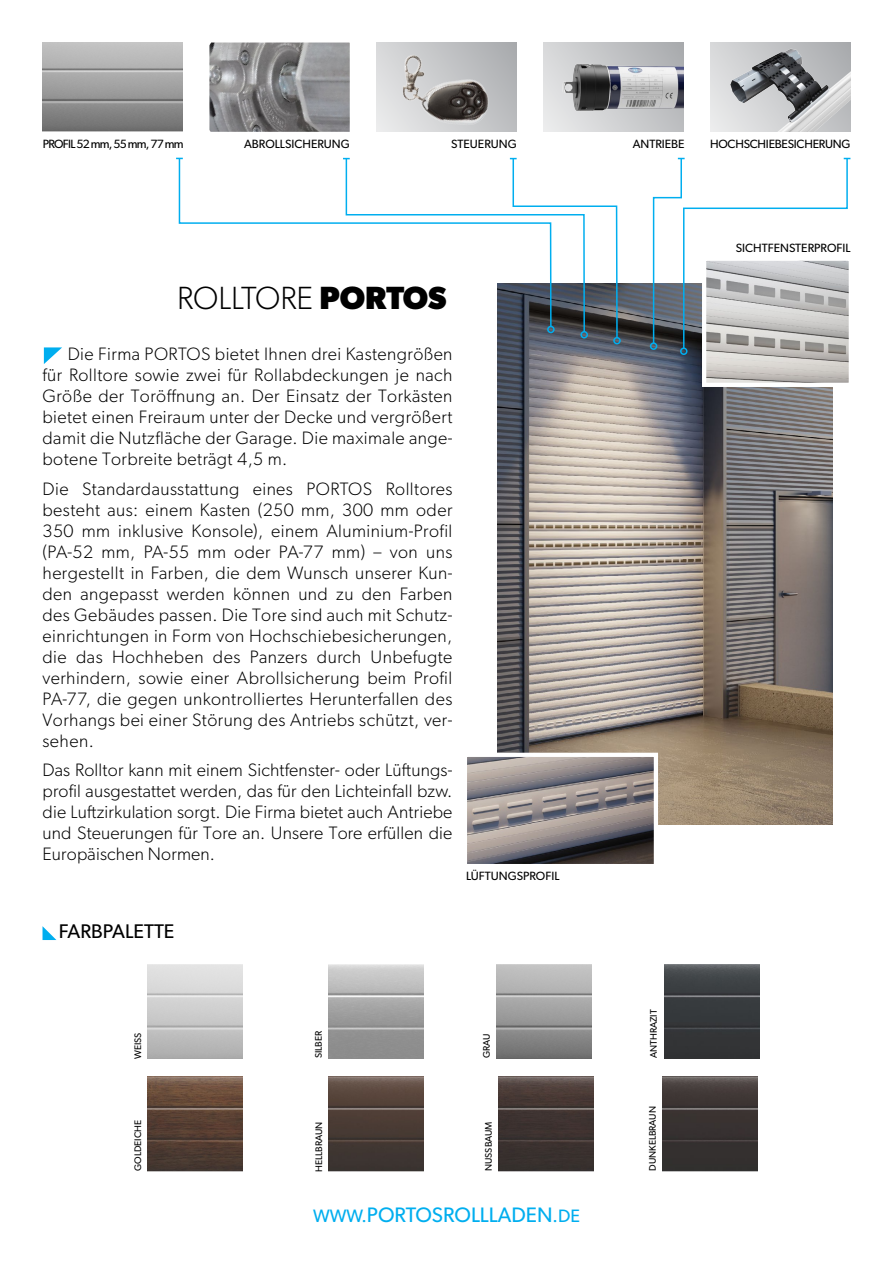
<style>
.page{position:relative;width:893px;height:1263px;background:#fff}
.page>*{position:absolute;margin:0;border:0;box-sizing:border-box;transform-origin:0 0}
.t1{font:300 32.25px "Gibson";color:#000}
.t2{font:21px "Gibson";color:#00aeef}
.t3{font:19.8px "Gibson";color:#000}
.t4{font:300 18px/21px "Gibson";letter-spacing:.025em;color:#000;text-align:justify}
.t5{font:18px "Gibson";color:#00aeef}
.t6{font:12px "Gibson";color:#000}
.t7{font:12px "Gibson";letter-spacing:-.02em;color:#000}
.t8{font:12px "Gibson";letter-spacing:-.06em;color:#000}
.t9{font:9.6px "Gibson";color:#000}
.s1{font-weight:700}
.s2{font-size:18px}
</style>
<div class="page">
<div style="left:543px;top:43px;width:141px;height:89px;background:linear-gradient(to right,#e3e3e4,#b1b3b6)"></div>
<div style="left:376px;top:43px;width:141px;height:89px;background:#b3b5b8"></div>
<img style="left:497px;top:283px;width:335px;height:542px">
<img style="left:468px;top:758px;width:185px;height:105px">
<div style="left:463px;top:753px;width:195px;height:115px;border:4px solid #fff"></div>
<img style="left:707px;top:350px;width:141px;height:32px">
<div style="left:702px;top:257px;width:151px;height:130px;border:4px solid #fff"></div>
<img style="left:209px;top:43px;width:141px;height:89px">
<svg style="left:44px;top:347px;width:18px;height:17px"></svg>
<svg style="left:43px;top:926px;width:13px;height:14px"></svg>
<img style="left:42px;top:43px;width:141px;height:89px">
<img style="left:499px;top:1077px;width:95px;height:94px">
<img style="left:329px;top:1077px;width:95px;height:94px">
<img style="left:664px;top:964px;width:95px;height:95px">
<img style="left:497px;top:964px;width:95px;height:95px">
<img style="left:148px;top:1077px;width:95px;height:94px">
<img style="left:663px;top:1077px;width:95px;height:94px">
<div style="left:680px;top:347px;width:7px;height:8px;border:2px solid #00aeef;border-radius:50%"></div>
<svg style="left:652px;top:157px;width:198px;height:193px"></svg>
<div style="left:650px;top:342px;width:7px;height:8px;border:2px solid #00aeef;border-radius:50%"></div>
<div style="left:613px;top:337px;width:8px;height:7px;border:2px solid #00aeef;border-radius:50%"></div>
<svg style="left:497px;top:205px;width:121px;height:134px"></svg>
<div style="left:580px;top:331px;width:8px;height:7px;border:2px solid #00aeef;border-radius:50%"></div>
<svg style="left:178px;top:157px;width:374px;height:171px"></svg>
<div style="left:547px;top:326px;width:8px;height:7px;border:2px solid #00aeef;border-radius:50%"></div>
<img style="left:377px;top:42px;width:129px;height:90px">
<img style="left:710px;top:43px;width:140px;height:89px">
<img style="left:545px;top:47px;width:139px;height:81px">
<p class="t8" style="left:43px;top:137px;width:142px">PROFIL 52 MM, 55 MM, 77 MM</p>
<p class="t6" style="left:244px;top:137px;width:107px">ABROLLSICHERUNG</p>
<p class="t6" style="left:451px;top:137px;width:67px">STEUERUNG</p>
<p class="t6" style="left:633px;top:137px;width:53px">ANTRIEBE</p>
<p class="t7" style="left:710px;top:137px;width:142px">HOCHSCHIEBESICHERUNG</p>
<p class="t6" style="left:736px;top:241px;width:116px">SICHTFENSTERPROFIL</p>
<h1 class="t1" style="left:177px;top:279px;width:271px">ROLLTORE <span class="s1">PORTOS</span></h1>
<p class="t4" style="left:43px;top:343px;width:411px;text-indent:25px">Die Firma PORTOS bietet Ihnen drei Kastengrößen für Rolltore sowie zwei für Rollabdeckungen je nach Größe der Toröffnung an. Der Einsatz der Torkästen bietet einen Freiraum unter der Decke und vergrößert damit die Nutzfläche der Garage. Die maximale ange&shy;botene Torbreite beträgt 4,5 m.</p>
<p class="t4" style="left:43px;top:478px;width:411px">Die Standardausstattung eines PORTOS Rolltores besteht aus: einem Kasten (250 mm, 300 mm oder 350 mm inklusive Konsole), einem Aluminium-Profil (PA-52 mm, PA-55 mm oder PA-77 mm) – von uns hergestellt in Farben, die dem Wunsch unserer Kun&shy;den angepasst werden können und zu den Farben des Gebäudes passen. Die Tore sind auch mit Schutz&shy;einrichtungen in Form von Hochschiebesicherungen, die das Hochheben des Panzers durch Unbefugte verhindern, sowie einer Abrollsicherung beim Profil PA-77, die gegen unkontrolliertes Herunterfallen des Vorhangs bei einer Störung des Antriebs schützt, ver&shy;sehen.</p>
<p class="t4" style="left:43px;top:759px;width:411px">Das Rolltor kann mit einem Sichtfenster- oder Lüftungs&shy;profil ausgestattet werden, das für den Lichteinfall bzw. die Luftzirkulation sorgt. Die Firma bietet auch Antriebe und Steuerungen für Tore an. Unsere Tore erfüllen die Europäischen Normen.</p>
<p class="t6" style="left:466px;top:869px;width:95px">LÜFTUNGSPROFIL</p>
<p class="t3" style="left:59px;top:919px;width:117px">FARBPALETTE</p>
<p class="t9" style="left:132px;top:1059px;width:28px;rotate:-90deg">WEISS</p>
<p class="t9" style="left:132px;top:1171px;width:52px;rotate:-90deg">GOLDEICHE</p>
<p class="t9" style="left:313px;top:1058px;width:29px;rotate:-90deg">SILBER</p>
<p class="t9" style="left:481px;top:1058px;width:26px;rotate:-90deg">GRAU</p>
<p class="t9" style="left:313px;top:1171px;width:52px;rotate:-90deg">HELLBRAUN</p>
<p class="t9" style="left:483px;top:1171px;width:51px;rotate:-90deg">NUSSBAUM</p>
<p class="t5" style="left:313px;top:1205px;width:18px">WWW</p>
<p class="t2" style="left:361px;top:1202px;width:30px"><span class="s2">.</span>PORTOSROLLLADEN</p>
<p class="t5" style="left:553px;top:1205px;width:17px">.DE</p>
<p class="t9" style="left:648px;top:1058px;width:50px;rotate:-90deg">ANTHRAZIT</p>
<p class="t9" style="left:647px;top:1171px;width:66px;rotate:-90deg">DUNKELBRAUN</p>
</div>
